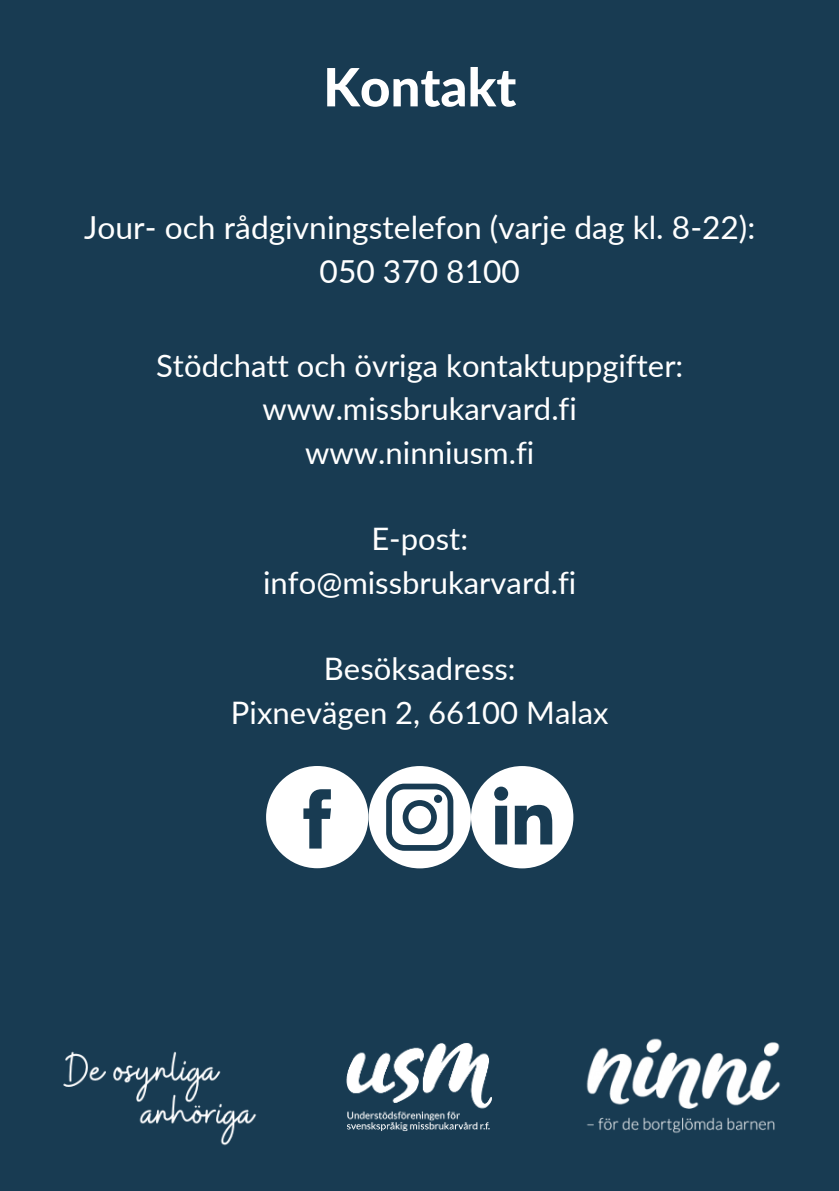
<style>
.page{position:relative;width:839px;height:1191px;background:#fff}
.page>*{position:absolute;margin:0;border:0;box-sizing:border-box;transform-origin:0 0}
.t1{font:800 52.8px "Lato";color:#fff}
.t2{font:31.8px/44.4px "Lato";color:#fff;text-align:center}
.t3{font:31px/43.4px "Lato";color:#fff;text-align:center}
</style>
<div class="page">
<div style="left:0;top:0;width:838px;height:1191px;background:#183b52"></div>
<svg style="left:266px;top:766px;width:307px;height:102px"></svg>
<img style="left:63px;top:1051px;width:194px;height:95px">
<img style="left:586px;top:1038px;width:195px;height:95px">
<img style="left:346px;top:1043px;width:146px;height:88px">
<h1 class="t1" style="left:323px;top:48px;width:195px">Kontakt</h1>
<p class="t2" style="left:84px;top:204px;width:672px">Jour- och rådgivningstelefon (varje dag kl. 8-22):<br>050 370 8100</p>
<p class="t3" style="left:156px;top:343px;width:528px">Stödchatt och övriga kontaktuppgifter: www.missbrukarvard.fi www.ninniusm.fi</p>
<p class="t3" style="left:263px;top:516px;width:314px">E-post: info@missbrukarvard.fi</p>
<p class="t3" style="left:231px;top:646px;width:379px">Besöksadress:<br>Pixnevägen 2, 66100 Malax</p>
</div>
